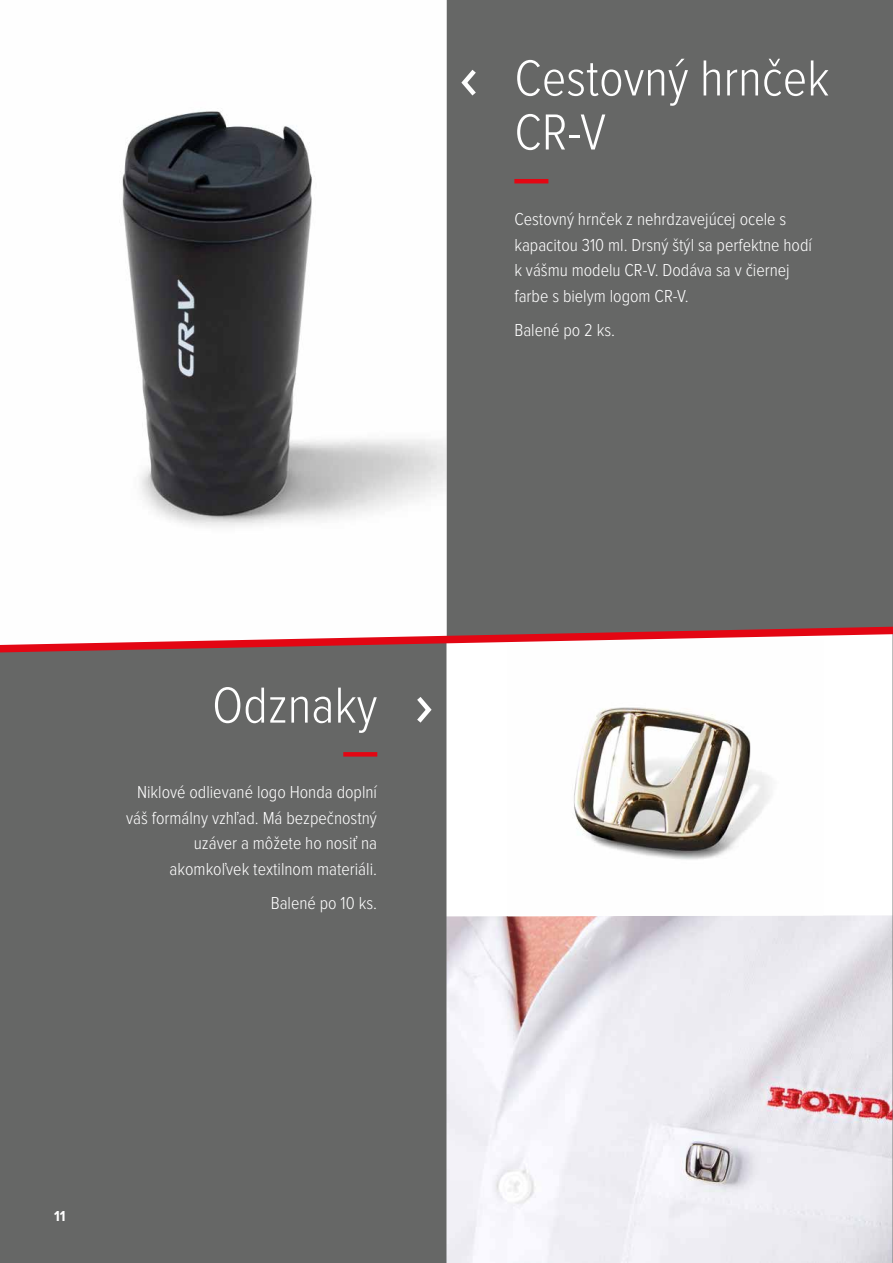
<style>
.page{position:relative;width:893px;height:1263px;background:#fff}
.page>*{position:absolute;margin:0;border:0;box-sizing:border-box;transform-origin:0 0}
.t1{font:300 52.5px/54px "Proxima Nova Cond";color:#fff}
.t2{font:300 18px/25.5px "Proxima Nova Cond";color:#fff}
.t3{font:700 15px "Proxima Nova Cond";color:#fff}
</style>
<div class="page">
<img style="left:446px;top:916px;width:446px;height:347px">
<div style="left:446px;top:0;width:447px;height:604px;background:#666766"></div>
<hr style="left:514px;top:179px;width:34px;height:4px;background:#e30613">
<svg style="left:458px;top:65px;width:22px;height:35px"></svg>
<img style="left:122px;top:111px;width:324px;height:416px">
<img style="left:574px;top:707px;width:196px;height:153px">
<div style="left:0;top:657px;width:446px;height:606px;background:#666766"></div>
<svg style="left:412px;top:692px;width:23px;height:35px"></svg>
<div style="left:343px;top:752px;width:34px;height:5px;background:#e30613"></div>
<hr style="left:892px;top:630px;width:1px;height:633px;background:#666766">
<svg style="left:0;top:604px;width:893px;height:53px"></svg>
<h1 class="t1" style="left:514px;top:53px;width:316px">Cestovný hrnček<br>CR-V</h1>
<p class="t2" style="left:514px;top:207px;width:299px">Cestovný hrnček z nehrdzavejúcej ocele s kapacitou 310 ml. Drsný štýl sa perfektne hodí k vášmu modelu CR-V. Dodáva sa v čiernej farbe s bielym logom CR-V.</p>
<p class="t2" style="left:514px;top:318px;width:102px">Balené po 2 ks.</p>
<h1 class="t1" style="left:212px;top:680px;width:167px">Odznaky</h1>
<p class="t2" style="left:126px;top:780px;width:252px;text-align:right">Niklové odlievané logo Honda doplní váš formálny vzhľad. Má bezpečnostný uzáver a môžete ho nosiť na akomkoľvek textilnom materiáli.</p>
<p class="t2" style="left:271px;top:891px;width:108px">Balené po 10 ks.</p>
<p class="t3" style="left:54px;top:1205px;width:13px">11</p>
</div>
